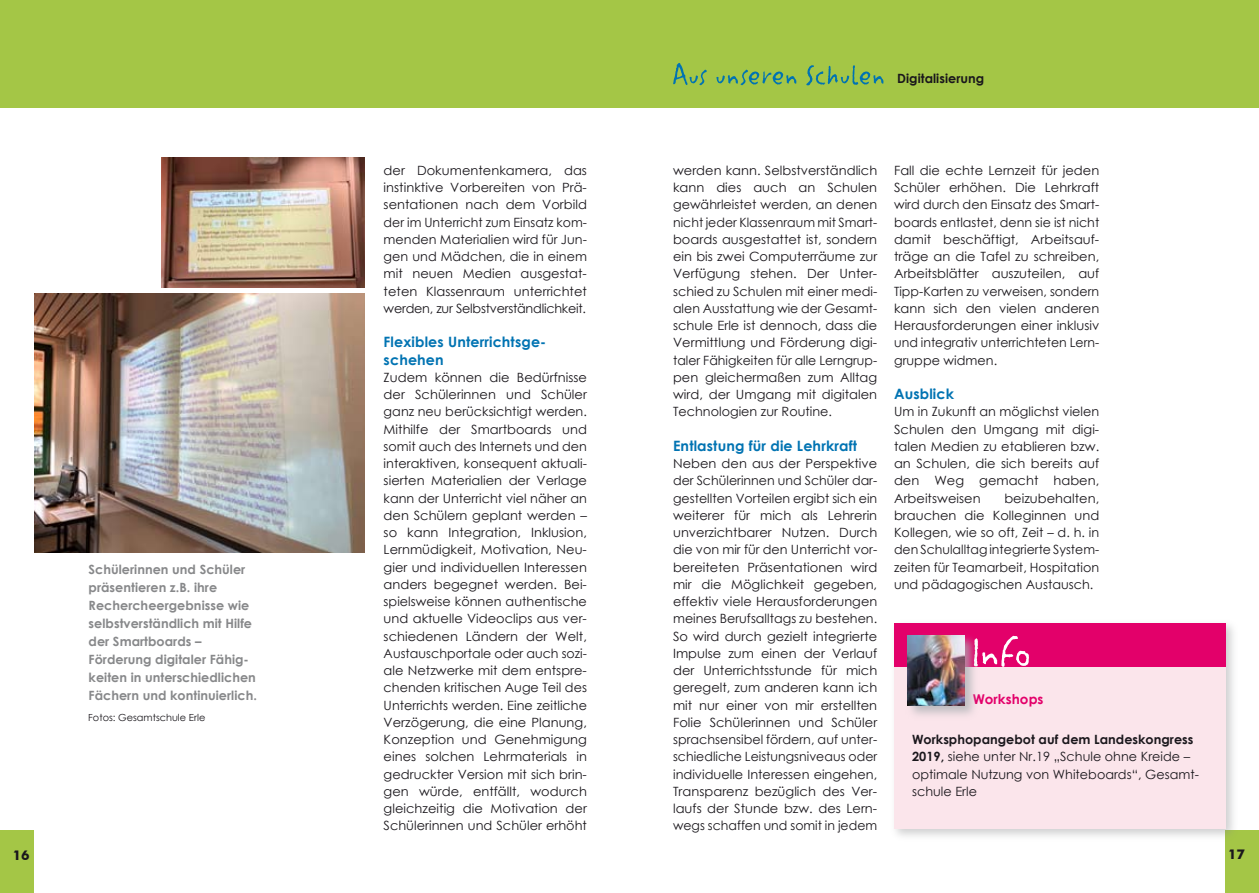
<style>
.page{position:relative;width:1259px;height:893px;background:#fff}
.page>*{position:absolute;margin:0;border:0;box-sizing:border-box;transform-origin:0 0}
.t1{font:700 14.25px/17.2px "Century Gothic";letter-spacing:.01em;color:#0073b2}
.t2{font:700 13.5px "Century Gothic";letter-spacing:.005em;color:#e3006a}
.t3{font:700 13.5px "Futura BT";color:#1a171c}
.t4{font:12.75px/17.2px "Century Gothic";color:#1a171c;text-align:justify}
.t5{font:700 12.75px/18px "Century Gothic";letter-spacing:.005em;color:#87888a}
.t6{font:700 12.75px "Century Gothic";letter-spacing:.005em;color:#1a171c}
.t7{font:9.75px "Century Gothic";color:#1a171c}
.s1{font-weight:700}
</style>
<div class="page">
<div style="left:0;top:830px;width:34px;height:63px;background:#a4c646"></div>
<div style="left:0;top:0;width:629px;height:108px;background:#a4c646"></div>
<div style="left:1225px;top:830px;width:34px;height:63px;background:#a4c646"></div>
<div style="left:629px;top:0;width:630px;height:108px;background:#a4c646"></div>
<img style="left:162px;top:157px;width:203px;height:131px">
<img style="left:34px;top:293px;width:331px;height:260px">
<div style="left:888px;top:618px;width:350px;height:225px;background:#87888a;opacity:.4"></div>
<div style="left:894px;top:623px;width:331px;height:206px;background:#fbe5eb"></div>
<div style="left:894px;top:623px;width:331px;height:43px;background:#e3006a"></div>
<svg style="left:981px;top:636px;width:48px;height:31px"></svg>
<div style="left:905px;top:633px;width:76px;height:88px;background:#abb0b3;opacity:.75"></div>
<img style="left:908px;top:636px;width:56px;height:69px">
<svg style="left:673px;top:63px;width:210px;height:22px"></svg>
<p class="t5" style="left:89px;top:560px;width:170px">Schülerinnen und Schüler präsentieren z.B. ihre<br>Rechercheergebnisse wie selbstverständlich mit Hilfe der Smartboards –<br>Förderung digitaler Fähig&shy;keiten in unterschiedlichen<br>Fächern und kontinuierlich.</p>
<p class="t7" style="left:88px;top:710px;width:119px">Fotos: Gesamtschule Erle</p>
<p class="t4" style="left:384px;top:161px;width:205px">der Dokumentenkamera, das instinktive Vorbereiten von Prä&shy;sentationen nach dem Vorbild der im Unterricht zum Einsatz kom&shy;menden Materialien wird für Jun&shy;gen und Mädchen, die in einem mit neuen Medien ausgestat&shy;teten Klassenraum unterrichtet werden, zur Selbstverständlichkeit.</p>
<p class="t1" style="left:384px;top:333px;width:164px">Flexibles Unterrichtsge&shy;schehen</p>
<p class="t4" style="left:384px;top:368px;width:205px">Zudem können die Bedürfnisse der Schülerinnen und Schüler ganz neu berücksichtigt werden.<br>Mithilfe der Smartboards und somit auch des Internets und den interaktiven, konsequent aktuali&shy;sierten Materialien der Verlage kann der Unterricht viel näher an den Schülern geplant werden – so kann Integration, Inklusion, Lernmüdigkeit, Motivation, Neu&shy;gier und individuellen Interessen anders begegnet werden. Bei&shy;spielsweise können authentische und aktuelle Videoclips aus ver&shy;schiedenen Ländern der Welt, Austauschportale oder auch sozi&shy;ale Netzwerke mit dem entspre&shy;chenden kritischen Auge Teil des Unterrichts werden. Eine zeitliche Verzögerung, die eine Planung, Konzeption und Genehmigung eines solchen Lehrmaterials in gedruckter Version mit sich brin&shy;gen würde, entfällt, wodurch gleichzeitig die Motivation der Schülerinnen und Schüler erhöht</p>
<p class="t6" style="left:897px;top:68px;width:88px">Digitalisierung</p>
<p class="t4" style="left:673px;top:161px;width:206px">werden kann. Selbstverständlich kann dies auch an Schulen gewährleistet werden, an denen nicht jeder Klassenraum mit Smart&shy;boards ausgestattet ist, sondern ein bis zwei Computerräume zur Verfügung stehen. Der Unter&shy;schied zu Schulen mit einer medi&shy;alen Ausstattung wie der Gesamt&shy;schule Erle ist dennoch, dass die Vermittlung und Förderung digi&shy;taler Fähigkeiten für alle Lerngrup&shy;pen gleichermaßen zum Alltag wird, der Umgang mit digitalen Technologien zur Routine.</p>
<p class="t1" style="left:673px;top:436px;width:185px">Entlastung für die Lehrkraft</p>
<p class="t4" style="left:673px;top:455px;width:206px">Neben den aus der Perspektive der Schülerinnen und Schüler dar&shy;gestellten Vorteilen ergibt sich ein weiterer für mich als Lehrerin unverzichtbarer Nutzen. Durch die von mir für den Unterricht vor&shy;bereiteten Präsentationen wird mir die Möglichkeit gegeben, effektiv viele Herausforderungen meines Berufsalltags zu bestehen.<br>So wird durch gezielt integrierte Impulse zum einen der Verlauf der Unterrichtsstunde für mich geregelt, zum anderen kann ich mit nur einer von mir erstellten Folie Schülerinnen und Schüler sprachsensibel fördern, auf unter&shy;schiedliche Leistungsniveaus oder individuelle Interessen eingehen, Transparenz bezüglich des Ver&shy;laufs der Stunde bzw. des Lern&shy;wegs schaffen und somit in jedem</p>
<p class="t4" style="left:894px;top:161px;width:207px">Fall die echte Lernzeit für jeden Schüler erhöhen. Die Lehrkraft wird durch den Einsatz des Smart&shy;boards entlastet, denn sie ist nicht damit beschäftigt, Arbeitsauf&shy;träge an die Tafel zu schreiben, Arbeitsblätter auszuteilen, auf Tipp-Karten zu verweisen, sondern kann sich den vielen anderen Herausforderungen einer inklusiv und integrativ unterrichteten Lern&shy;gruppe widmen.</p>
<p class="t1" style="left:894px;top:385px;width:61px">Ausblick</p>
<p class="t4" style="left:894px;top:403px;width:207px">Um in Zukunft an möglichst vielen Schulen den Umgang mit digi&shy;talen Medien zu etablieren bzw. an Schulen, die sich bereits auf den Weg gemacht haben, Arbeitsweisen</p>
<p class="t4" style="left:894px;top:489px;width:207px;text-indent:110px">beizubehalten, brauchen die Kolleginnen und Kollegen, wie so oft, Zeit – d. h. in den Schulalltag integrierte System&shy;zeiten für Teamarbeit, Hospitation und pädagogischen Austausch.</p>
<p class="t2" style="left:972px;top:688px;width:72px">Workshops</p>
<p class="t4" style="left:912px;top:731px;width:288px;text-align:left"><span class="s1">Worksphopangebot auf dem Landeskongress 2019,</span> siehe unter Nr.19 „Schule ohne Kreide – optimale Nutzung von Whiteboards“, Gesamt&shy;schule Erle</p>
<p class="t3" style="left:13px;top:847px;width:18px">16</p>
<p class="t3" style="left:1228px;top:846px;width:18px">17</p>
</div>
